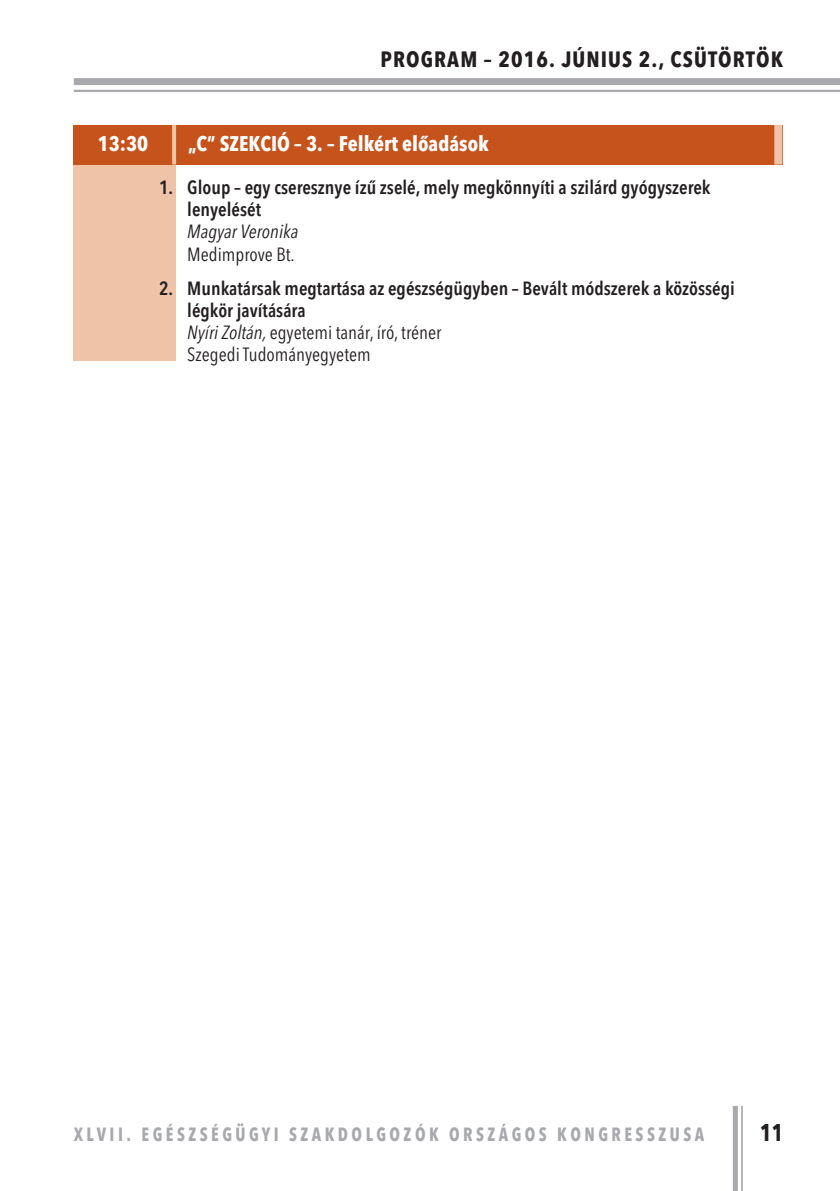
<style>
.page{position:relative;width:840px;height:1191px;background:#fff}
.page>*{position:absolute;margin:0;border:0;box-sizing:border-box;transform-origin:0 0}
.t1{font:700 24px "Avenir Next Condensed";color:#231f20;scale:.91 1}
.t2{font:700 22px "Avenir Next Condensed";letter-spacing:.05em;color:#231f20}
.t3{font:700 21px "Avenir Next Condensed";color:#fff}
.t4{font:600 19px/22px "Avenir Next Condensed";color:#231f20}
.t5{font:700 19px "Avenir Next Condensed";letter-spacing:.2em;color:#a8a9ad;scale:.91 1}
.t6{font:italic 19px "Avenir Next Condensed";color:#231f20}
.t7{font:19px "Avenir Next Condensed";color:#231f20}
.s1{font-weight:400;font-style:italic}
.s2{font-weight:400}
</style>
<div class="page">
<hr style="left:740px;top:1106px;width:2px;height:85px;background:#a8a9ad">
<div style="left:732px;top:1106px;width:5px;height:85px;background:#a8a9ad"></div>
<div style="left:74px;top:78px;width:765px;height:7px;background:#a8a9ad"></div>
<hr style="left:74px;top:90px;width:765px;height:2px;background:#a8a9ad">
<div style="left:74px;top:158px;width:102px;height:203px;background:#eec3a7"></div>
<div style="left:74px;top:125px;width:100px;height:39px;background:#c7531c"></div>
<div style="left:174px;top:125px;width:607px;height:39px;background:#c7531c"></div>
<svg style="left:172px;top:125px;width:4px;height:39px"></svg>
<svg style="left:774px;top:125px;width:7px;height:39px"></svg>
<p class="t2" style="left:380px;top:46px;width:404px">PROGRAM – 2016. JÚNIUS 2., CSÜTÖRTÖK</p>
<p class="t3" style="left:98px;top:131px;width:52px">13:30</p>
<p class="t3" style="left:188px;top:131px;width:302px">„C” SZEKCIÓ – 3. – Felkért előadások</p>
<p class="t4" style="left:187px;top:176px;width:524px;text-indent:-28px">1. Gloup – egy cseresznye ízű zselé, mely megkönnyíti a szilárd gyógyszerek lenyelését</p>
<p class="t6" style="left:187px;top:220px;width:112px">Magyar Veronika</p>
<p class="t7" style="left:187px;top:238px;width:109px">Medimprove Bt.</p>
<p class="t4" style="left:187px;top:276px;width:548px;text-indent:-28px">2. Munkatársak megtartása az egészségügyben – Bevált módszerek a közösségi légkör javítására<br><span class="s1">Nyíri Zoltán,</span> <span class="s2">egyetemi tanár, író, tréner<br>Szegedi Tudományegyetem</span></p>
<p class="t5" style="left:74px;top:1122px;width:693px">XLVII. EGÉSZSÉGÜGYI SZAKDOLGOZÓK ORSZÁGOS KONGRESSZUSA</p>
<p class="t1" style="left:759px;top:1118px;width:27px">11</p>
</div>
